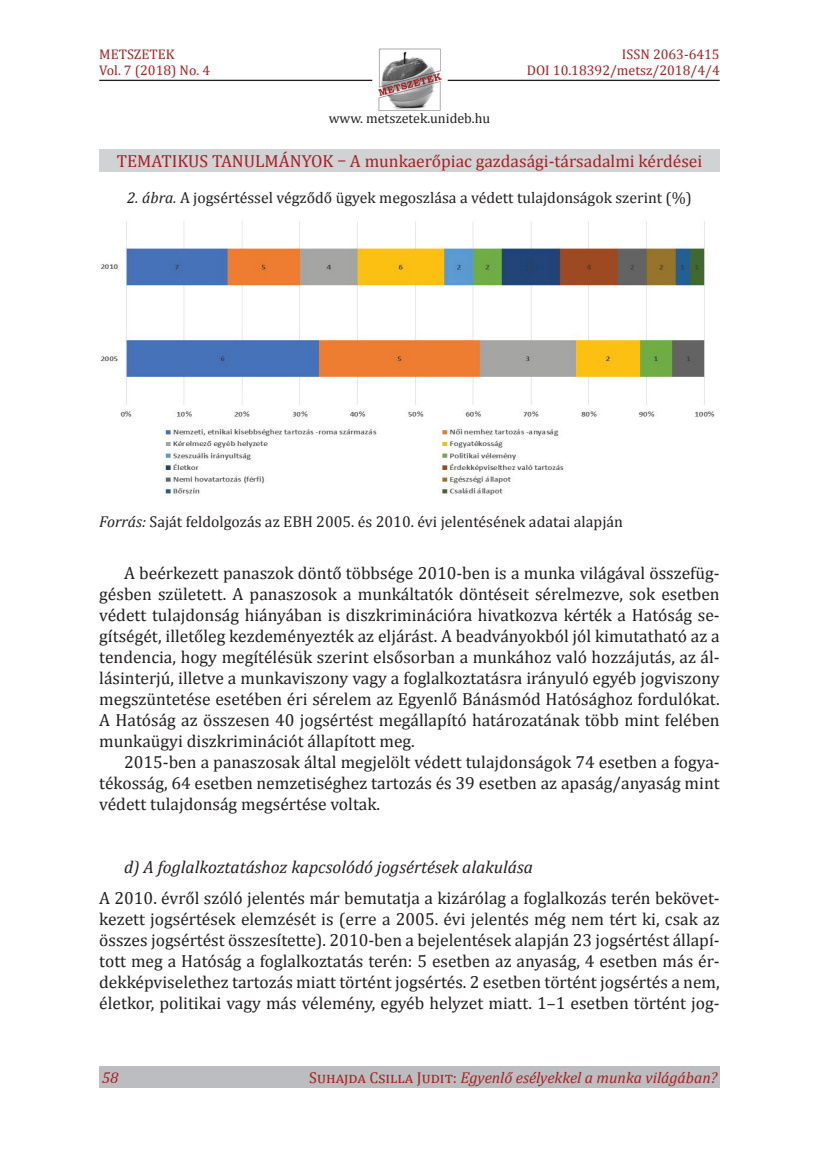
<style>
.page{position:relative;width:819px;height:1166px;background:#fff}
.page>*{position:absolute;margin:0;border:0;box-sizing:border-box;transform-origin:0 0}
.t1{font:17.5px/21px "Cambria";color:#231f20;text-align:justify}
.t2{font:17.5px "Cambria";color:#a72023}
.t3{font:italic 17.5px "Cambria";color:#231f20}
.t4{font:15.75px "Cambria";color:#231f20}
.t5{font:italic 15.75px "Cambria";color:#a72023}
.t6{font:14px/15.8px "Cambria";color:#a72023}
.t7{font:14px "Cambria";color:#231f20}
.s1{font-style:italic}
.s2{font-style:normal}
</style>
<div class="page">
<img style="left:378px;top:48px;width:64px;height:63px">
<hr style="left:99px;top:80px;width:273px;height:1px;background:#231f20">
<hr style="left:447px;top:80px;width:272px;height:1px;background:#231f20">
<div style="left:99px;top:1067px;width:620px;height:21px;background:#bcbdc0"></div>
<div style="left:99px;top:149px;width:620px;height:22px;background:#d1d2d4"></div>
<img style="left:100px;top:221px;width:615px;height:274px">
<p class="t6" style="left:99px;top:46px;width:112px">METSZETEK<br>Vol. 7 (2018) No. 4</p>
<p class="t6" style="left:527px;top:46px;width:194px;text-align:right">ISSN 2063-6415<br>Doi 10.18392/metsz/2018/4/4</p>
<p class="t7" style="left:328px;top:110px;width:163px">www. metszetek.unideb.hu</p>
<p class="t2" style="left:117px;top:150px;width:587px">Tematikus tanulmányok – A munkaerőpiac gazdasági-társadalmi kérdései</p>
<p class="t4" style="left:127px;top:189px;width:566px"><span class="s1">2. ábra.</span> A jogsértéssel végződő ügyek megoszlása a védett tulajdonságok szerint (%)</p>
<p class="t4" style="left:99px;top:512px;width:525px"><span class="s1">Forrás:</span> Saját feldolgozás az EBH 2005. és 2010. évi jelentésének adatai alapján</p>
<p class="t1" style="left:99px;top:562px;width:622px;text-indent:25px">A beérkezett panaszok döntő többsége 2010-ben is a munka világával összefüg&shy;gésben született. A panaszosok a munkáltatók döntéseit sérelmezve, sok esetben védett tulajdonság hiányában is diszkriminációra hivatkozva kérték a Hatóság se&shy;gítségét, illetőleg kezdeményezték az eljárást. A beadványokból jól kimutatható az a tendencia, hogy megítélésük szerint elsősorban a munkához való hozzájutás, az ál&shy;lásinterjú, illetve a munkaviszony vagy a foglalkoztatásra irányuló egyéb jogviszony megszüntetése esetében éri sérelem az Egyenlő Bánásmód Hatósághoz fordulókat.<br>A Hatóság az összesen 40 jogsértést megállapító határozatának több mint felében munkaügyi diszkriminációt állapított meg.</p>
<p class="t1" style="left:99px;top:751px;width:622px;text-indent:25px">2015-ben a panaszosak által megjelölt védett tulajdonságok 74 esetben a fogya&shy;tékosság, 64 esetben nemzetiséghez tartozás és 39 esetben az apaság/anyaság mint védett tulajdonság megsértése voltak.</p>
<p class="t3" style="left:124px;top:855px;width:410px">d) A foglalkoztatáshoz kapcsolódó jogsértések alakulása</p>
<p class="t1" style="left:99px;top:887px;width:622px">A 2010. évről szóló jelentés már bemutatja a kizárólag a foglalkozás terén bekövet&shy;kezett jogsértések elemzését is (erre a 2005. évi jelentés még nem tért ki, csak az összes jogsértést összesítette). 2010-ben a bejelentések alapján 23 jogsértést állapí&shy;tott meg a Hatóság a foglalkoztatás terén: 5 esetben az anyaság, 4 esetben más ér&shy;dekképviselethez tartozás miatt történt jogsértés. 2 esetben történt jogsértés a nem, életkor, politikai vagy más vélemény, egyéb helyzet miatt. 1–1 esetben történt jog-</p>
<p class="t5" style="left:102px;top:1066px;width:18px">58</p>
<p class="t5" style="left:309px;top:1066px;width:409px"><span class="s2">Suhajda Csilla Judit:</span> Egyenlő esélyekkel a munka világában?</p>
</div>
